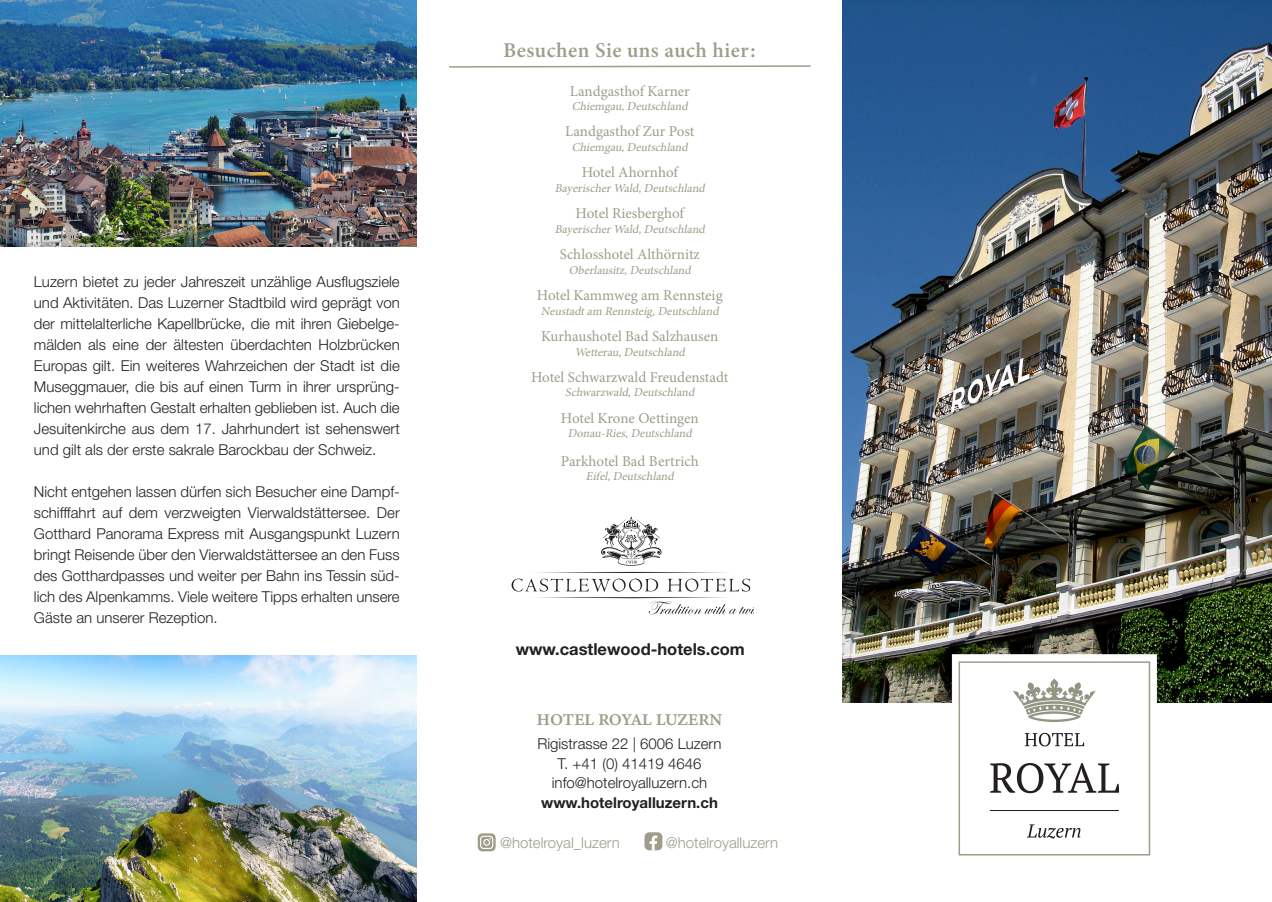
<style>
.page{position:relative;width:1272px;height:902px;background:#fff}
.page>*{position:absolute;margin:0;border:0;box-sizing:border-box;transform-origin:0 0}
.t1{font:600 21px "Minion 3";letter-spacing:.025em;color:#9f9d8a}
.t2{font:700 16.5px "Helvetica Neue LT Pro";color:#231f20}
.t3{font:600 16.5px "Minion 3 Caption";letter-spacing:-.015em;color:#9f9d8a}
.t4{font:300 15px/21px "Helvetica Neue LT Pro";color:#231f20;text-align:justify}
.t5{font:15px "Minion Pro";letter-spacing:-.005em;color:#9f9d8a}
.t6{font:300 15px "Helvetica Neue LT Pro";color:#9f9d8a}
.t7{font:700 15px "Helvetica Neue LT Pro";color:#231f20}
.t8{font:italic 12px "Minion Pro";color:#9f9d8a}
</style>
<div class="page">
<img style="left:842px;top:0;width:429px;height:702px">
<img style="left:0;top:0;width:417px;height:247px">
<img style="left:0;top:655px;width:417px;height:246px">
<div style="left:952px;top:654px;width:204px;height:208px;background:#fff;border:1px solid #fff"></div>
<svg style="left:1013px;top:678px;width:83px;height:44px"></svg>
<svg style="left:990px;top:763px;width:128px;height:30px"></svg>
<svg style="left:1024px;top:732px;width:60px;height:14px"></svg>
<svg style="left:1026px;top:824px;width:54px;height:14px"></svg>
<svg style="left:989px;top:810px;width:129px;height:1px"></svg>
<div style="left:958px;top:661px;width:192px;height:194px;border:2px solid #9f9d8a"></div>
<svg style="left:477px;top:833px;width:18px;height:18px"></svg>
<svg style="left:480px;top:835px;width:13px;height:13px"></svg>
<div style="left:644px;top:832px;width:18px;height:18px;background:#9f9d8a;border-radius:5px"></div>
<svg style="left:649px;top:835px;width:8px;height:15px"></svg>
<svg style="left:449px;top:65px;width:362px;height:3px"></svg>
<svg style="left:601px;top:516px;width:60px;height:49px"></svg>
<svg style="left:511px;top:572px;width:243px;height:42px"></svg>
<p class="t4" style="left:34px;top:271px;width:367px">Luzern bietet zu jeder Jahreszeit unzählige Ausflugsziele und Aktivitäten. Das Luzerner Stadtbild wird geprägt von der mittelalterliche Kapellbrücke, die mit ihren Giebelge&shy;mälden als eine der ältesten überdachten Holzbrücken Europas gilt. Ein weiteres Wahrzeichen der Stadt ist die Museggmauer, die bis auf einen Turm in ihrer ursprüng&shy;lichen wehrhaften Gestalt erhalten geblieben ist. Auch die Jesuitenkirche aus dem 17. Jahrhundert ist sehenswert und gilt als der erste sakrale Barockbau der Schweiz.</p>
<p class="t4" style="left:34px;top:481px;width:367px">Nicht entgehen lassen dürfen sich Besucher eine Dampf&shy;schifffahrt auf dem verzweigten Vierwaldstättersee. Der Gotthard Panorama Express mit Ausgangspunkt Luzern bringt Reisende über den Vierwaldstättersee an den Fuss des Gotthardpasses und weiter per Bahn ins Tessin süd&shy;lich des Alpenkamms. Viele weitere Tipps erhalten unsere Gäste an unserer Rezeption.</p>
<h1 class="t1" style="left:503px;top:36px;width:255px">Besuchen Sie uns auch hier:</h1>
<p class="t5" style="left:570px;top:81px;width:121px">Landgasthof Karner</p>
<p class="t8" style="left:572px;top:98px;width:120px">Chiemgau,Deutschland</p>
<p class="t5" style="left:565px;top:122px;width:131px">Landgasthof Zur Post</p>
<p class="t8" style="left:572px;top:139px;width:120px">Chiemgau,Deutschland</p>
<p class="t5" style="left:581px;top:162px;width:98px">Hotel Ahornhof</p>
<p class="t8" style="left:554px;top:180px;width:154px">BayerischerWald,Deutschland</p>
<p class="t5" style="left:575px;top:203px;width:110px">Hotel Riesberghof</p>
<p class="t8" style="left:554px;top:221px;width:154px">BayerischerWald,Deutschland</p>
<p class="t5" style="left:559px;top:244px;width:142px">Schlosshotel Althörnitz</p>
<p class="t8" style="left:569px;top:262px;width:126px">Oberlausitz,Deutschland</p>
<p class="t5" style="left:537px;top:285px;width:187px">Hotel Kammweg am Rennsteig</p>
<p class="t8" style="left:541px;top:303px;width:182px">Neustadtam Rennsteig,Deutschland</p>
<p class="t5" style="left:541px;top:326px;width:179px">Kurhaushotel Bad Salzhausen</p>
<p class="t8" style="left:575px;top:343px;width:114px">Wetterau,Deutschland</p>
<p class="t5" style="left:531px;top:367px;width:199px">Hotel Schwarzwald Freudenstadt</p>
<p class="t8" style="left:565px;top:384px;width:133px">Schwarzwald,Deutschland</p>
<p class="t5" style="left:561px;top:408px;width:139px">Hotel Krone Oettingen</p>
<p class="t8" style="left:568px;top:425px;width:128px">Donau-Ries,Deutschland</p>
<p class="t5" style="left:561px;top:451px;width:139px">Parkhotel Bad Bertrich</p>
<p class="t8" style="left:586px;top:468px;width:92px">Eifel,Deutschland</p>
<p class="t2" style="left:515px;top:639px;width:231px">www.castlewood-hotels.com</p>
<p class="t3" style="left:536px;top:708px;width:187px">HOTEL ROYAL LUZERN</p>
<p class="t4" style="left:537px;top:733px;width:186px;line-height:19.5px;text-align:center">Rigistrasse 22 | 6006 Luzern<br>T. +41 (0) 41419 4646 info@hotelroyalluzern.ch</p>
<p class="t7" style="left:541px;top:793px;width:178px">www.hotelroyalluzern.ch</p>
<p class="t6" style="left:500px;top:832px;width:121px">@hotelroyal_luzern</p>
<p class="t6" style="left:666px;top:832px;width:114px">@hotelroyalluzern</p>
</div>
